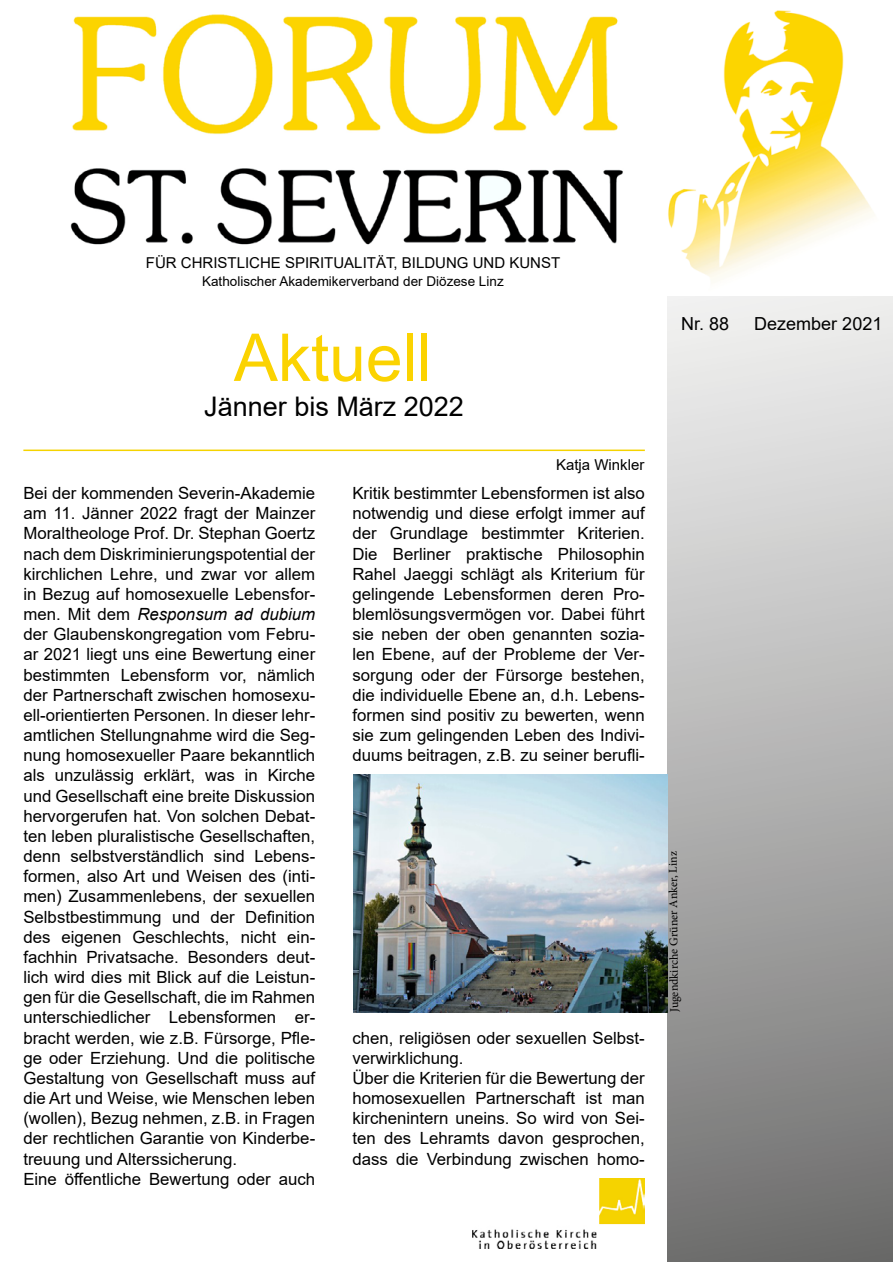
<style>
.page{position:relative;width:893px;height:1263px;background:#fff}
.page>*{position:absolute;margin:0;border:0;box-sizing:border-box;transform-origin:0 0}
.t1{font:66px "Arial";color:#fbd301}
.t2{font:27px "Arial";color:#000}
.t3{font:18px "Arial";color:#000}
.t4{font:16.8px/20.1px "Arial";color:#000}
.t5{font:15px "Arial";color:#000}
.t6{font:13.5px "Arial";color:#000}
.t7{font:12px "Minion Pro";letter-spacing:-.01em;color:#000}
.s1{font-style:italic}
</style>
<div class="page">
<img style="left:70px;top:14px;width:553px;height:231px">
<hr style="left:23px;top:450px;width:622px;height:1px;background:#f5d300">
<svg style="left:668px;top:296px;width:225px;height:966px;background:#b0b0b0"></svg>
<img style="left:668px;top:10px;width:206px;height:271px">
<img style="left:473px;top:1178px;width:172px;height:70px">
<img style="left:354px;top:774px;width:314px;height:238px">
<p class="t5" style="left:146px;top:253px;width:416px">FÜR CHRISTLICHE SPIRITUALITÄT, BILDUNG UND KUNST</p>
<p class="t6" style="left:202px;top:272px;width:303px">Katholischer Akademikerverband der Diözese Linz</p>
<h1 class="t1" style="left:234px;top:312px;width:200px">Aktuell</h1>
<h2 class="t2" style="left:204px;top:388px;width:261px">Jänner bis März 2022</h2>
<p class="t5" style="left:556px;top:454px;width:90px">Katja Winkler</p>
<p class="t4" style="left:23px;top:483px;width:293px">Bei der kommenden Severin-Akademie am 11. Jänner 2022 fragt der Mainzer Moraltheologe Prof. Dr. Stephan Goertz nach dem Diskriminierungspotential der kirchlichen Lehre, und zwar vor allem in Bezug auf homosexuelle Lebensfor&shy;men. Mit dem <span class="s1">Responsum ad dubium </span>der Glaubenskongregation vom Febru&shy;ar 2021 liegt uns eine Bewertung einer bestimmten Lebensform vor, nämlich der Partnerschaft zwischen homosexu&shy;ell-orientierten Personen. In dieser lehr&shy;amtlichen Stellungnahme wird die Seg&shy;nung homosexueller Paare bekanntlich als unzulässig erklärt, was in Kirche und Gesellschaft eine breite Diskussion hervorgerufen hat. Von solchen Debat&shy;ten leben pluralistische Gesellschaften, denn selbstverständlich sind Lebens&shy;formen, also Art und Weisen des (inti&shy;men) Zusammenlebens, der sexuellen Selbstbestimmung und der Definition des eigenen Geschlechts, nicht ein&shy;fachhin Privatsache. Besonders deut&shy;lich wird dies mit Blick auf die Leistun&shy;gen für die Gesellschaft, die im Rahmen unterschiedlicher Lebensformen er&shy;bracht werden, wie z.B. Fürsorge, Pfle&shy;ge oder Erziehung. Und die politische Gestaltung von Gesellschaft muss auf die Art und Weise, wie Menschen leben (wollen), Bezug nehmen, z.B. in Fragen der rechtlichen Garantie von Kinderbe&shy;treuung und Alterssicherung.<br>Eine öffentliche Bewertung oder auch</p>
<p class="t4" style="left:352px;top:483px;width:294px;text-align:justify">Kritik bestimmter Lebensformen ist also notwendig und diese erfolgt immer auf der Grundlage bestimmter Kriterien.<br>Die Berliner praktische Philosophin Rahel Jaeggi schlägt als Kriterium für gelingende Lebensformen deren Pro&shy;blemlösungsvermögen vor. Dabei führt sie neben der oben genannten sozia&shy;len Ebene, auf der Probleme der Ver&shy;sorgung oder der Fürsorge bestehen, die individuelle Ebene an, d.h. Lebens&shy;formen sind positiv zu bewerten, wenn sie zum gelingenden Leben des Indivi&shy;duums beitragen, z.B. zu seiner berufli-</p>
<p class="t4" style="left:352px;top:1027px;width:294px">chen, religiösen oder sexuellen Selbst&shy;verwirklichung.<br>Über die Kriterien für die Bewertung der homosexuellen Partnerschaft ist man kirchenintern uneins. So wird von Sei&shy;ten des Lehramts davon gesprochen, dass die Verbindung zwischen homo-</p>
<p class="t3" style="left:681px;top:311px;width:50px">Nr. 88</p>
<p class="t3" style="left:754px;top:311px;width:130px">Dezember 2021</p>
<p class="t7" style="left:666px;top:1012px;width:162px;rotate:-90deg">Jugendkirche Grüner Anker, Linz</p>
</div>
